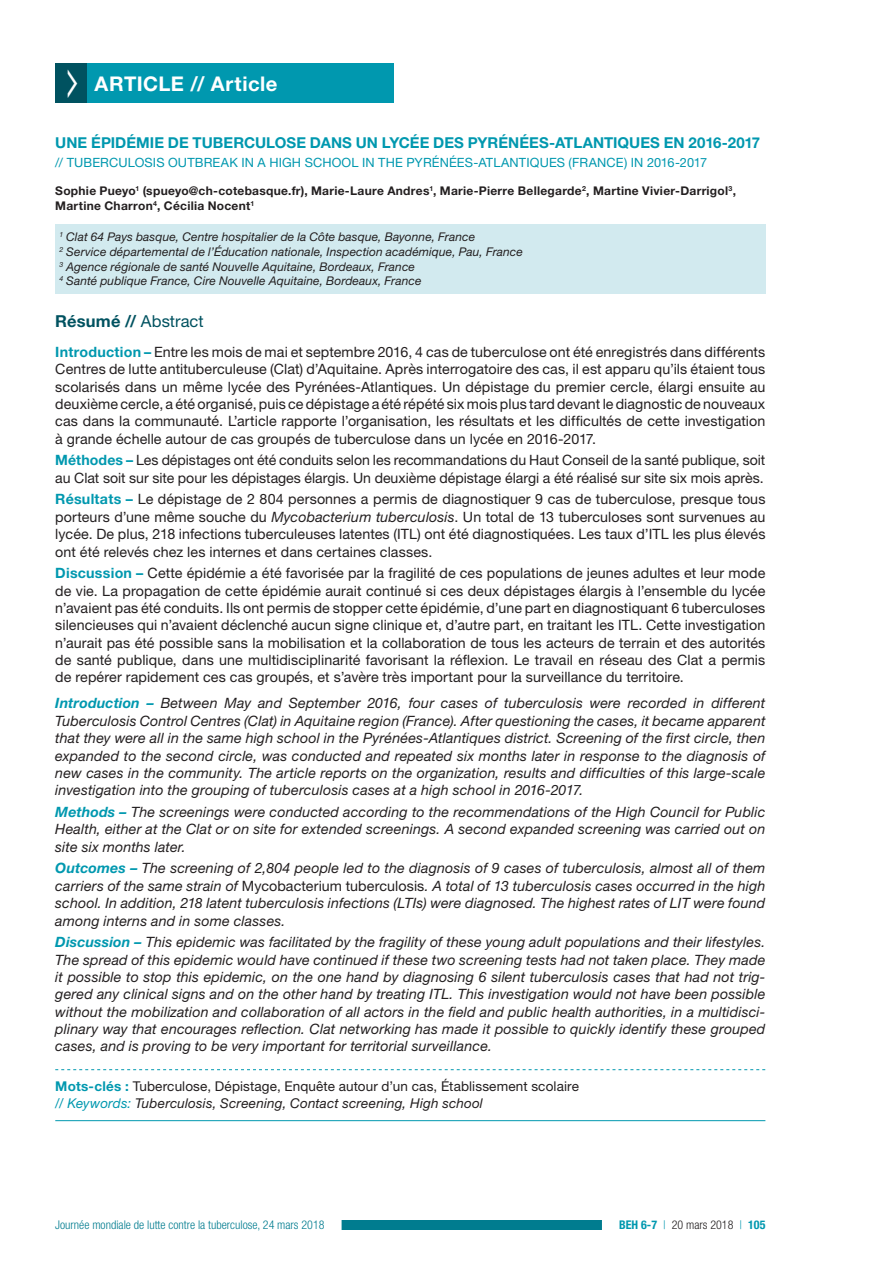
<style>
.page{position:relative;width:893px;height:1263px;background:#fff}
.page>*{position:absolute;margin:0;border:0;box-sizing:border-box;transform-origin:0 0}
.t1{font:700 20.25px "Helvetica Neue LT Std";letter-spacing:.025em;color:#fff}
.t2{font:700 16.5px "Helvetica Neue LT Std";letter-spacing:.01em;color:#005260}
.t3{font:700 15px "Helvetica Neue LT Std";color:#0098af}
.t4{font:14.25px/17.4px "Helvetica Neue LT Std";color:#231f20;text-align:justify}
.t5{font:italic 14.25px/17.4px "Helvetica Neue LT Std";letter-spacing:.01em;color:#231f20;text-align:justify}
.t6{font:13.5px/16.2px "Helvetica Neue LT Std";letter-spacing:.01em;color:#231f20}
.t7{font:12.75px "Helvetica Neue LT Std";letter-spacing:.01em;color:#0098af}
.t8{font:italic 12px/14.7px "Helvetica Neue LT Std";letter-spacing:.005em;color:#231f20}
.t9{font:700 12px/14.7px "Helvetica Neue LT Std";letter-spacing:.025em;color:#231f20}
.t10{font:300 condensed 12px "Helvetica Neue LT Std";color:#007c8f}
.t11{font:300 condensed 12px "Helvetica Neue LT Std";color:#231f20}
.s1{font-weight:400}
.s2{font-weight:700;color:#0098af}
.s3{font-style:italic}
.s4{font-style:normal}
.s5{font-style:italic;color:#0098af}
.s6{color:#0098af}
</style>
<div class="page">
<div style="left:55px;top:1220px;width:596px;height:10px;background:#007c8f"></div>
<div style="left:38px;top:1218px;width:304px;height:13px;background:#fff"></div>
<div style="left:602px;top:1219px;width:181px;height:12px;background:#fff"></div>
<div style="left:87px;top:64px;width:306px;height:39px;background:#0098af"></div>
<div style="left:55px;top:224px;width:710px;height:70px;background:#d2eaef"></div>
<svg style="left:55px;top:1069px;width:710px;height:1px"></svg>
<hr style="left:55px;top:1120px;width:710px;height:1px;background:#0098af">
<div style="left:55px;top:64px;width:32px;height:39px;background:#005260"></div>
<h1 class="t1" style="left:95px;top:71px;width:184px">ARTICLE // Article</h1>
<p class="t3" style="left:55px;top:133px;width:706px">UNE ÉPIDÉMIE DE TUBERCULOSE DANS UN LYCÉE DES PYRÉNÉES-ATLANTIQUES EN 2016-2017</p>
<p class="t7" style="left:55px;top:155px;width:653px">// TUBERCULOSIS OUTBREAK IN A HIGH SCHOOL IN THE PYRÉNÉES-ATLANTIQUES (FRANCE) IN 2016-2017</p>
<p class="t9" style="left:55px;top:183px;width:682px">Sophie Pueyo<sup>1</sup> (spueyo@ch-cotebasque.fr), Marie-Laure Andres<sup>1</sup>, Marie-Pierre Bellegarde<sup>2</sup>, Martine Vivier-Darrigol<sup>3</sup>,<br>Martine Charron<sup>4</sup>, Cécilia Nocent<sup>1</sup></p>
<p class="t8" style="left:60px;top:229px;width:465px"><sup>1</sup> Clat 64 Pays basque, Centre hospitalier de la Côte basque, Bayonne, France<br><sup>2</sup> Service départemental de l’Éducation nationale, Inspection académique, Pau, France <sup>3</sup> Agence régionale de santé Nouvelle Aquitaine, Bordeaux, France<br><sup>4</sup> Santé publique France, Cire Nouvelle Aquitaine, Bordeaux, France</p>
<p class="t2" style="left:55px;top:311px;width:150px">Résumé // <span class="s1">Abstract</span></p>
<p class="t4" style="left:55px;top:343px;width:712px"><span class="s2">Introduction –</span> Entre les mois de mai et septembre 2016, 4 cas de tuberculose ont été enregistrés dans différents Centres de lutte antituberculeuse (Clat) d’Aquitaine. Après interrogatoire des cas, il est apparu qu’ils étaient tous scolarisés dans un même lycée des Pyrénées-Atlantiques. Un dépistage du premier cercle, élargi ensuite au deuxième cercle, a été organisé, puis ce dépistage a été répété six mois plus tard devant le diagnostic de nouveaux cas dans la communauté. L’article rapporte l’organisation, les résultats et les difficultés de cette investigation à grande échelle autour de cas groupés de tuberculose dans un lycée en 2016-2017.</p>
<p class="t4" style="left:55px;top:451px;width:712px"><span class="s2">Méthodes –</span> Les dépistages ont été conduits selon les recommandations du Haut Conseil de la santé publique, soit au Clat soit sur site pour les dépistages élargis. Un deuxième dépistage élargi a été réalisé sur site six mois après.</p>
<p class="t4" style="left:55px;top:490px;width:712px"><span class="s2">Résultats –</span> Le dépistage de 2 804 personnes a permis de diagnostiquer 9 cas de tuberculose, presque tous porteurs d’une même souche du <span class="s3">Mycobacterium tuberculosis</span>. Un total de 13 tuberculoses sont survenues au lycée. De plus, 218 infections tuberculeuses latentes (ITL) ont été diagnostiquées. Les taux d’ITL les plus élevés ont été relevés chez les internes et dans certaines classes.</p>
<p class="t4" style="left:55px;top:564px;width:712px"><span class="s2">Discussion –</span> Cette épidémie a été favorisée par la fragilité de ces populations de jeunes adultes et leur mode de vie. La propagation de cette épidémie aurait continué si ces deux dépistages élargis à l’ensemble du lycée n’avaient pas été conduits. Ils ont permis de stopper cette épidémie, d’une part en diagnostiquant 6 tuberculoses silencieuses qui n’avaient déclenché aucun signe clinique et, d’autre part, en traitant les ITL. Cette investigation n’aurait pas été possible sans la mobilisation et la collaboration de tous les acteurs de terrain et des autorités de santé publique, dans une multidisciplinarité favorisant la réflexion. Le travail en réseau des Clat a permis de repérer rapidement ces cas groupés, et s’avère très important pour la surveillance du territoire.</p>
<p class="t5" style="left:55px;top:694px;width:712px"><span class="s2">Introduction –</span> Between May and September 2016, four cases of tuberculosis were recorded in different Tuberculosis Control Centres (Clat) in Aquitaine region (France). After questioning the cases, it became apparent that they were all in the same high school in the Pyrénées-Atlantiques district. Screening of the first circle, then expanded to the second circle, was conducted and repeated six months later in response to the diagnosis of new cases in the community. The article reports on the organization, results and difficulties of this large-scale investigation into the grouping of tuberculosis cases at a high school in 2016-2017.</p>
<p class="t5" style="left:55px;top:803px;width:712px"><span class="s2">Methods –</span> The screenings were conducted according to the recommendations of the High Council for Public Health, either at the Clat or on site for extended screenings. A second expanded screening was carried out on site six months later.</p>
<p class="t5" style="left:55px;top:859px;width:712px"><span class="s2">Outcomes –</span> The screening of 2,804 people led to the diagnosis of 9 cases of tuberculosis, almost all of them carriers of the same strain of <span class="s4">Mycobacterium tuberculosis</span>. A total of 13 tuberculosis cases occurred in the high school. In addition, 218 latent tuberculosis infections (LTIs) were diagnosed. The highest rates of LIT were found among interns and in some classes.</p>
<p class="t5" style="left:55px;top:933px;width:712px"><span class="s2">Discussion –</span> This epidemic was facilitated by the fragility of these young adult populations and their lifestyles.<br>The spread of this epidemic would have continued if these two screening tests had not taken place. They made it possible to stop this epidemic, on the one hand by diagnosing 6 silent tuberculosis cases that had not trig&shy;gered any clinical signs and on the other hand by treating ITL. This investigation would not have been possible without the mobilization and collaboration of all actors in the field and public health authorities, in a multidisci&shy;plinary way that encourages reflection. Clat networking has made it possible to quickly identify these grouped cases, and is proving to be very important for territorial surveillance.</p>
<p class="t6" style="left:55px;top:1078px;width:525px"><span class="s2">Mots-clés :</span> Tuberculose, Dépistage, Enquête autour d’un cas, Établissement scolaire <span class="s5">// Keywords:</span> <span class="s3">Tuberculosis, Screening, Contact screening, High school</span></p>
<p class="t10" style="left:55px;top:1218px;width:271px">Journée mondiale de lutte contre la tuberculose, 24 mars 2018</p>
<p class="t11" style="left:619px;top:1218px;width:148px"><span class="s2">BEH 6-7</span> <span class="s6">|</span> 20 mars 2018 <span class="s6">|</span> <span class="s2">105</span></p>
</div>
